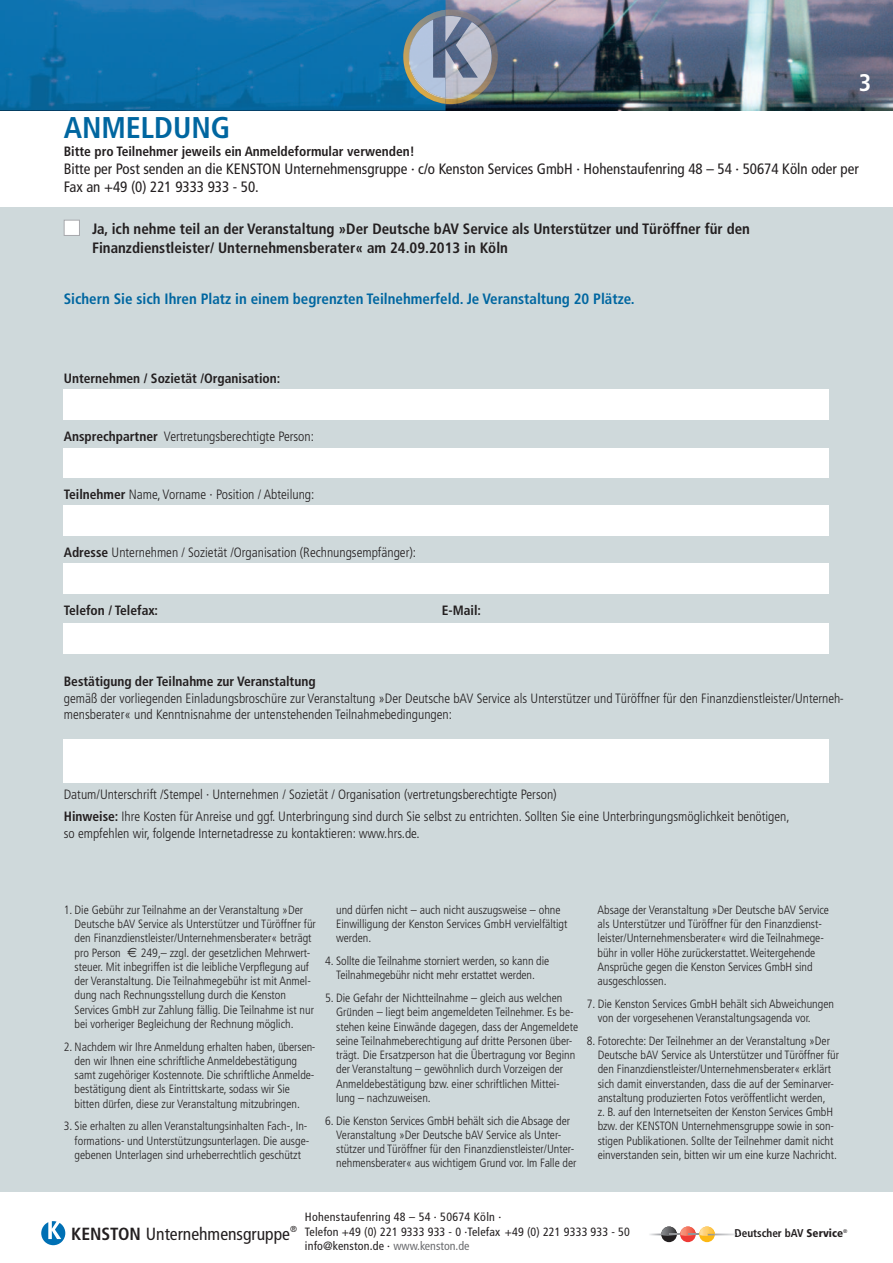
<style>
.page{position:relative;width:893px;height:1263px;background:#fff}
.page>*{position:absolute;margin:0;border:0;box-sizing:border-box;transform-origin:0 0}
.t1{font:700 condensed 30px "Frutiger";color:#0066a0}
.t2{font:700 condensed 24px "Frutiger";color:#fff}
.t3{font:condensed 17.55px "Frutiger";color:#231f20}
.t4{font:700 condensed 15px/19.5px "Frutiger";color:#231f20}
.t5{font:condensed 15px/18px "Frutiger";color:#231f20}
.t6{font:700 condensed 15px "Frutiger";color:#0066a0}
.t7{font:300 condensed 13.5px/16.5px "Frutiger";color:#231f20}
.t8{font:700 condensed 13.5px "Frutiger";color:#231f20}
.t9{font:300 condensed 12px/14.2px "Frutiger";color:#231f20}
.t10{font:condensed 12px/14.7px "Frutiger";letter-spacing:.015em;color:#231f20}
.t11{font:700 condensed 11.25px "Frutiger";color:#231f20}
.s1{font-weight:700}
.s2{font-family:"Calibri";font-weight:400;font-stretch:normal}
.s3{color:#6c6d70}
.s4{font-weight:900}
</style>
<div class="page">
<div style="left:0;top:207px;width:893px;height:985px;background:#cfd9db"></div>
<div style="left:64px;top:739px;width:765px;height:43px;background:#fff"></div>
<div style="left:64px;top:623px;width:765px;height:30px;background:#fff"></div>
<div style="left:64px;top:563px;width:765px;height:31px;background:#fff"></div>
<div style="left:64px;top:505px;width:765px;height:31px;background:#fff"></div>
<div style="left:64px;top:448px;width:765px;height:30px;background:#fff"></div>
<div style="left:64px;top:389px;width:765px;height:31px;background:#fff"></div>
<div style="left:65px;top:221px;width:14px;height:14px;background:#fff"></div>
<div style="left:64px;top:220px;width:16px;height:16px;border:1px solid #a8a9ad"></div>
<img style="left:446px;top:0;width:447px;height:111px">
<img style="left:0;top:0;width:446px;height:111px">
<img style="left:403px;top:10px;width:95px;height:94px">
<img style="left:446px;top:16px;width:15px;height:6px">
<img style="left:446px;top:22px;width:46px;height:76px">
<img style="left:409px;top:20px;width:37px;height:52px">
<img style="left:445px;top:72px;width:44px;height:27px">
<img style="left:409px;top:30px;width:36px;height:69px">
<div style="left:661px;top:1226px;width:16px;height:16px;background:#231f20;border-radius:50%"></div>
<svg style="left:649px;top:1233px;width:12px;height:2px"></svg>
<img style="left:661px;top:1226px;width:16px;height:10px">
<div style="left:680px;top:1226px;width:16px;height:16px;background:#ee3b36;border-radius:50%"></div>
<img style="left:680px;top:1226px;width:16px;height:10px">
<div style="left:699px;top:1226px;width:16px;height:16px;background:#fcb814;border-radius:50%"></div>
<img style="left:699px;top:1226px;width:16px;height:10px">
<svg style="left:669px;top:1233px;width:46px;height:2px"></svg>
<svg style="left:41px;top:1221px;width:24px;height:24px"></svg>
<h2 class="t2" style="left:859px;top:73px;width:14px">3</h2>
<h1 class="t1" style="left:64px;top:116px;width:168px">ANMELDUNG</h1>
<p class="t8" style="left:64px;top:146px;width:353px">Bitte pro Teilnehmer jeweils ein Anmeldeformular verwenden!</p>
<p class="t5" style="left:64px;top:161px;width:796px">Bitte per Post senden an die KENSTON Unternehmensgruppe · c/o Kenston Services GmbH · Hohenstaufenring 48 – 54 · 50674 Köln oder per<br>Fax an +49 (0) 221 9333 933 - 50.</p>
<p class="t4" style="left:92px;top:220px;width:659px">Ja, ich nehme teil an der Veranstaltung »Der Deutsche bAV Service als Unterstützer und Türöffner für den<br>Finanzdienstleister/ Unternehmensberater« am 24.09.2013 in Köln</p>
<p class="t6" style="left:64px;top:293px;width:572px">Sichern Sie sich Ihren Platz in einem begrenzten Teilnehmerfeld. Je Veranstaltung 20 Plätze.</p>
<p class="t8" style="left:64px;top:372px;width:218px">Unternehmen / Sozietät /Organisation:</p>
<p class="t7" style="left:64px;top:429px;width:252px"><span class="s1">Ansprechpartner</span> Vertretungsberechtigte Person:</p>
<p class="t7" style="left:64px;top:487px;width:252px"><span class="s1">Teilnehmer</span> Name, Vorname · Position / Abteilung:</p>
<p class="t7" style="left:64px;top:545px;width:354px"><span class="s1">Adresse</span> Unternehmen / Sozietät /Organisation (Rechnungsempfänger):</p>
<p class="t8" style="left:64px;top:604px;width:96px">Telefon / Telefax:</p>
<p class="t8" style="left:442px;top:604px;width:41px">E-Mail:</p>
<p class="t8" style="left:64px;top:676px;width:253px">Bestätigung der Teilnahme zur Veranstaltung</p>
<p class="t7" style="left:64px;top:691px;width:782px">gemäß der vorliegenden Einladungsbroschüre zur Veranstaltung »Der Deutsche bAV Service als Unterstützer und Türöffner für den Finanzdienstleister/Unterneh&shy;mensberater« und Kenntnisnahme der untenstehenden Teilnahmebedingungen:</p>
<p class="t7" style="left:64px;top:784px;width:727px;line-height:22.5px">Datum/Unterschrift /Stempel · Unternehmen / Sozietät / Organisation (vertretungsberechtigte Person)<br><span class="s1">Hinweise:</span> Ihre Kosten für Anreise und ggf. Unterbringung sind durch Sie selbst zu entrichten. Sollten Sie eine Unterbringungsmöglichkeit benötigen,</p>
<p class="t7" style="left:64px;top:826px;width:357px">so empfehlen wir, folgende Internetadresse zu kontaktieren: www.hrs.de.</p>
<p class="t9" style="left:75px;top:903px;width:243px;text-indent:-11px">1. Die Gebühr zur Teilnahme an der Veranstaltung »Der Deutsche bAV Service als Unterstützer und Türöffner für den Finanzdienstleister/Unternehmensberater« beträgt pro Person</p>
<p class="t9" style="left:75px;top:946px;width:241px;text-indent:66px">249,– zzgl. der gesetzlichen Mehrwert&shy;steuer. Mit inbegriffen ist die leibliche Verpflegung auf der Veranstaltung. Die Teilnahmegebühr ist mit Anmel&shy;dung nach Rechnungsstellung durch die Kenston Services GmbH zur Zahlung fällig. Die Teilnahme ist nur bei vorheriger Begleichung der Rechnung möglich.</p>
<p class="t9" style="left:75px;top:1040px;width:242px;text-indent:-11px">2. Nachdem wir Ihre Anmeldung erhalten haben, u<span class="s2">̈</span>bersen&shy;den wir Ihnen eine schriftliche Anmeldebestätigung samt zugehöriger Kostennote. Die schriftliche Anmelde&shy;bestätigung dient als Eintrittskarte, sodass wir Sie bitten du<span class="s2">̈</span>rfen, diese zur Veranstaltung mitzubringen.</p>
<p class="t9" style="left:75px;top:1120px;width:236px;text-indent:-11px">3. Sie erhalten zu allen Veranstaltungsinhalten Fach-, In&shy;formations- und Unterstützungsunterlagen. Die ausge&shy;gebenen Unterlagen sind urheberrechtlich geschützt</p>
<p class="t9" style="left:336px;top:903px;width:233px">und dürfen nicht – auch nicht auszugsweise – ohne<br>Einwilligung der Kenston Services GmbH vervielfältigt werden.</p>
<p class="t9" style="left:325px;top:955px;width:226px;text-align:center">4. Sollte die Teilnahme storniert werden, so kann die<br>Teilnahmegebühr nicht mehr erstattet werden.</p>
<p class="t9" style="left:336px;top:992px;width:244px;text-indent:-11px">5. Die Gefahr der Nichtteilnahme – gleich aus welchen Gru<span class="s2">̈</span>nden – liegt beim angemeldeten Teilnehmer. Es be&shy;stehen keine Einwände dagegen, dass der Angemeldete seine Teilnahmeberechtigung auf dritte Personen u<span class="s2">̈</span>ber&shy;trägt. Die Ersatzperson hat die Übertragung vor Beginn der Veranstaltung – gewöhnlich durch Vorzeigen der Anmeldebestätigung bzw. einer schriftlichen Mittei&shy;lung – nachzuweisen.</p>
<p class="t9" style="left:336px;top:1114px;width:242px;text-indent:-11px">6. Die Kenston Services GmbH behält sich die Absage der Veranstaltung »Der Deutsche bAV Service als Unter&shy;stützer und Türöffner für den Finanzdienstleister/Unter&shy;nehmensberater« aus wichtigem Grund vor. Im Falle der</p>
<p class="t9" style="left:598px;top:903px;width:233px">Absage der Veranstaltung »Der Deutsche bAV Service als Unterstützer und Türöffner für den Finanzdienst&shy;leister/Unternehmensberater« wird die Teilnahmege&shy;bühr in voller Höhe zurückerstattet.Weitergehende Ansprüche gegen die Kenston Services GmbH sind ausgeschlossen.</p>
<p class="t9" style="left:598px;top:997px;width:238px;text-indent:-11px">7. Die Kenston Services GmbH behält sich Abweichungen von der vorgesehenen Veranstaltungsagenda vor.</p>
<p class="t9" style="left:598px;top:1034px;width:243px;text-indent:-11px">8. Fotorechte: Der Teilnehmer an der Veranstaltung »Der Deutsche bAV Service als Unterstützer und Türöffner für den Finanzdienstleister/Unternehmensberater« erklärt sich damit einverstanden, dass die auf der Seminarver&shy;anstaltung produzierten Fotos veröffentlicht werden,<br>z. B. auf den Internetseiten der Kenston Services GmbH bzw. der KENSTON Unternehmensgruppe sowie in son&shy;stigen Publikationen. Sollte der Teilnehmer damit nicht einverstanden sein, bitten wir um eine kurze Nachricht.</p>
<h3 class="t3" style="left:71px;top:1226px;width:227px"><span class="s1">KENSTON</span> Unternehmensgruppe<sup>®</sup></h3>
<p class="t10" style="left:305px;top:1210px;width:327px">Hohenstaufenring 48 – 54 · 50674 Köln ·<br>Telefon +49 (0) 221 9333 933 - 0 ·Telefax +49 (0) 221 9333 933 - 50 info@kenston.de · <span class="s3">www.kenston.de</span></p>
<p class="t11" style="left:735px;top:1229px;width:114px">Deutscher bAV <span class="s4">Service</span><sup>®</sup></p>
</div>
